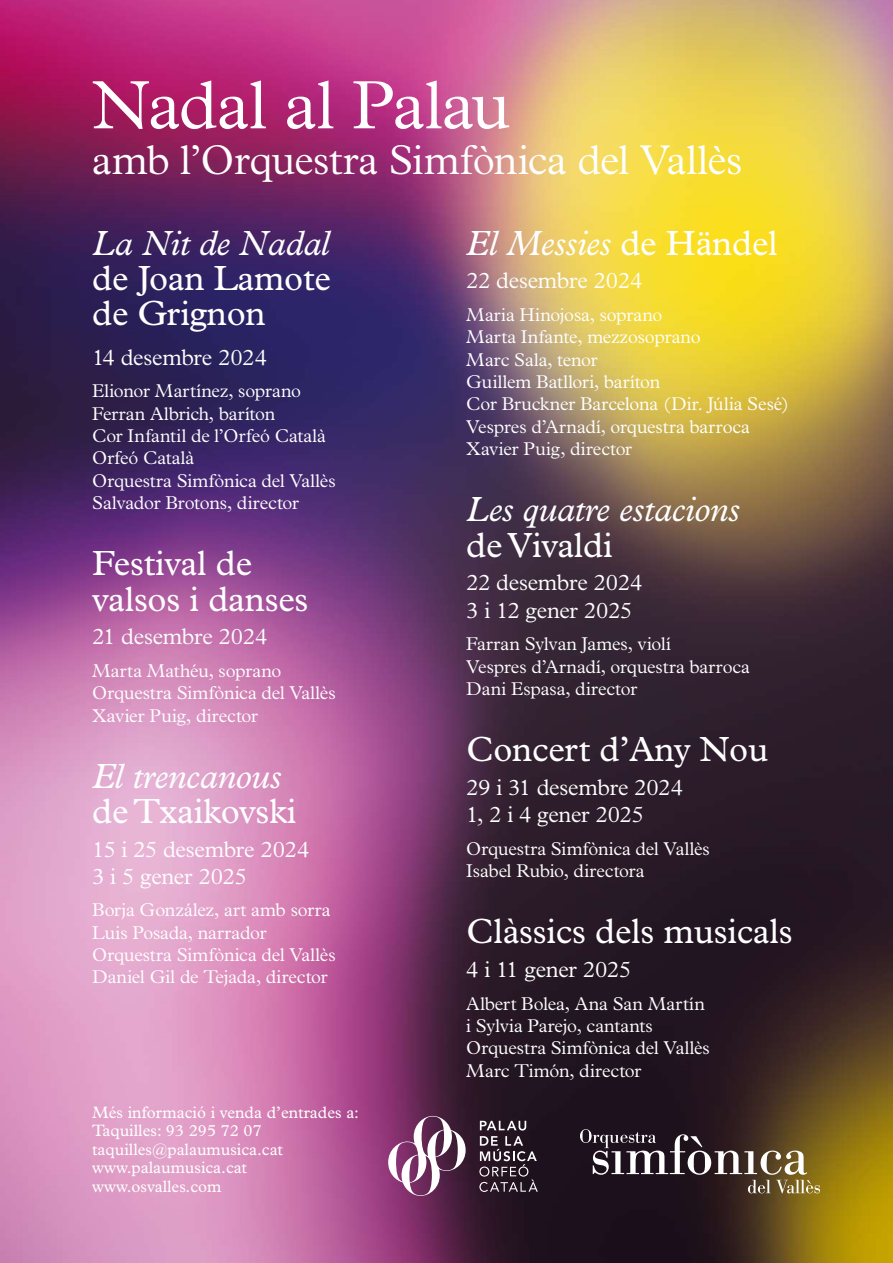
<style>
.page{position:relative;width:893px;height:1263px;background:#fff}
.page>*{position:absolute;margin:0;border:0;box-sizing:border-box;transform-origin:0 0}
.t1{font:300 69px "Plantin Std";letter-spacing:-.01em;color:#fff}
.t2{font:300 41.85px "Plantin Std";letter-spacing:-.015em;color:#fff}
.t3{font:35.25px/35.2px "Plantin Std";letter-spacing:-.01em;color:#fff}
.t4{font:italic 35.25px "Plantin Std";letter-spacing:-.01em;color:#fff}
.t5{font:300 22.8px/27.3px "Plantin Std";letter-spacing:-.015em;color:#fff}
.t6{font:300 18.75px "Plantin Std";letter-spacing:-.01em;color:#fff}
.t7{font:300 18.6px/22.4px "Plantin Std";letter-spacing:-.005em;color:#fff}
.t8{font:16.5px/18.6px "Plantin Std";color:#fff}
.s1{font-style:normal}
</style>
<div class="page">
<img style="left:0;top:0;width:893px;height:1263px">
<svg style="left:388px;top:1116px;width:78px;height:80px"></svg>
<svg style="left:480px;top:1121px;width:46px;height:9px"></svg>
<svg style="left:479px;top:1136px;width:59px;height:56px;background:#4d404b"></svg>
<svg style="left:580px;top:1129px;width:240px;height:64px;background:#564943"></svg>
<h1 class="t1" style="left:92px;top:66px;width:420px">Nadal al Palau</h1>
<h2 class="t2" style="left:92px;top:136px;width:652px">amb l’Orquestra Simfònica del Vallès</h2>
<h3 class="t4" style="left:92px;top:222px;width:239px">La Nit de Nadal</h3>
<h3 class="t3" style="left:92px;top:261px;width:240px">de Joan Lamote de Grignon</h3>
<p class="t5" style="left:92px;top:343px;width:176px">14 desembre 2024</p>
<p class="t7" style="left:92px;top:380px;width:245px">Elionor Martínez, soprano<br>Ferran Albrich, baríton<br>Cor Infantil de l’Orfeó Català<br>Orfeó Català<br>Orquestra Simfònica del Vallès</p>
<p class="t6" style="left:92px;top:492px;width:209px">Salvador Brotons, director</p>
<h3 class="t3" style="left:92px;top:546px;width:218px">Festival de valsos i danses</h3>
<p class="t5" style="left:92px;top:623px;width:177px">21 desembre 2024</p>
<p class="t7" style="left:92px;top:659px;width:245px">Marta Mathéu, soprano<br>Orquestra Simfònica del Vallès<br>Xavier Puig, director</p>
<h3 class="t4" style="left:92px;top:755px;width:191px">El trencanous</h3>
<h3 class="t3" style="left:92px;top:794px;width:206px">de Txaikovski</h3>
<p class="t5" style="left:92px;top:835px;width:219px">15 i 25 desembre 2024<br>3 i 5 gener 2025</p>
<p class="t7" style="left:92px;top:899px;width:245px">Borja González, art amb sorra<br>Luis Posada, narrador<br>Orquestra Simfònica del Vallès<br>Daniel Gil de Tejada, director</p>
<p class="t8" style="left:92px;top:1103px;width:268px">Més informació i venda d’entrades a:<br>Taquilles: 93 295 72 07 taquilles@palaumusica.cat www.palaumusica.cat www.osvalles.com</p>
<h3 class="t4" style="left:466px;top:222px;width:313px">El Messies <span class="s1">de Händel</span></h3>
<p class="t5" style="left:466px;top:267px;width:178px">22 desembre 2024</p>
<p class="t7" style="left:466px;top:304px;width:324px">Maria Hinojosa, soprano<br>Marta Infante, mezzosoprano<br>Marc Sala, tenor<br>Guillem Batllori, baríton<br>Cor Bruckner Barcelona (Dir. Júlia Sesé)<br>Vespres d’Arnadí, orquestra barroca<br>Xavier Puig, director</p>
<h3 class="t4" style="left:466px;top:489px;width:275px">Les quatre estacions</h3>
<h3 class="t3" style="left:466px;top:527px;width:148px">de Vivaldi</h3>
<p class="t5" style="left:466px;top:569px;width:178px">22 desembre 2024<br>3 i 12 gener 2025</p>
<p class="t7" style="left:466px;top:633px;width:285px">Farran Sylvan James, violí<br>Vespres d’Arnadí, orquestra barroca<br>Dani Espasa, director</p>
<h3 class="t3" style="left:466px;top:732px;width:303px">Concert d’Any Nou</h3>
<p class="t5" style="left:466px;top:773px;width:218px">29 i 31 desembre 2024<br>1, 2 i 4 gener 2025</p>
<p class="t7" style="left:466px;top:837px;width:245px">Orquestra Simfònica del Vallès<br>Isabel Rubio, directora</p>
<h3 class="t3" style="left:466px;top:914px;width:328px">Clàssics dels musicals</h3>
<p class="t5" style="left:466px;top:956px;width:166px">4 i 11 gener 2025</p>
<p class="t7" style="left:466px;top:992px;width:245px">Albert Bolea, Ana San Martín i Sylvia Parejo, cantants<br>Orquestra Simfònica del Vallès</p>
<p class="t6" style="left:466px;top:1060px;width:177px">Marc Timón, director</p>
</div>
